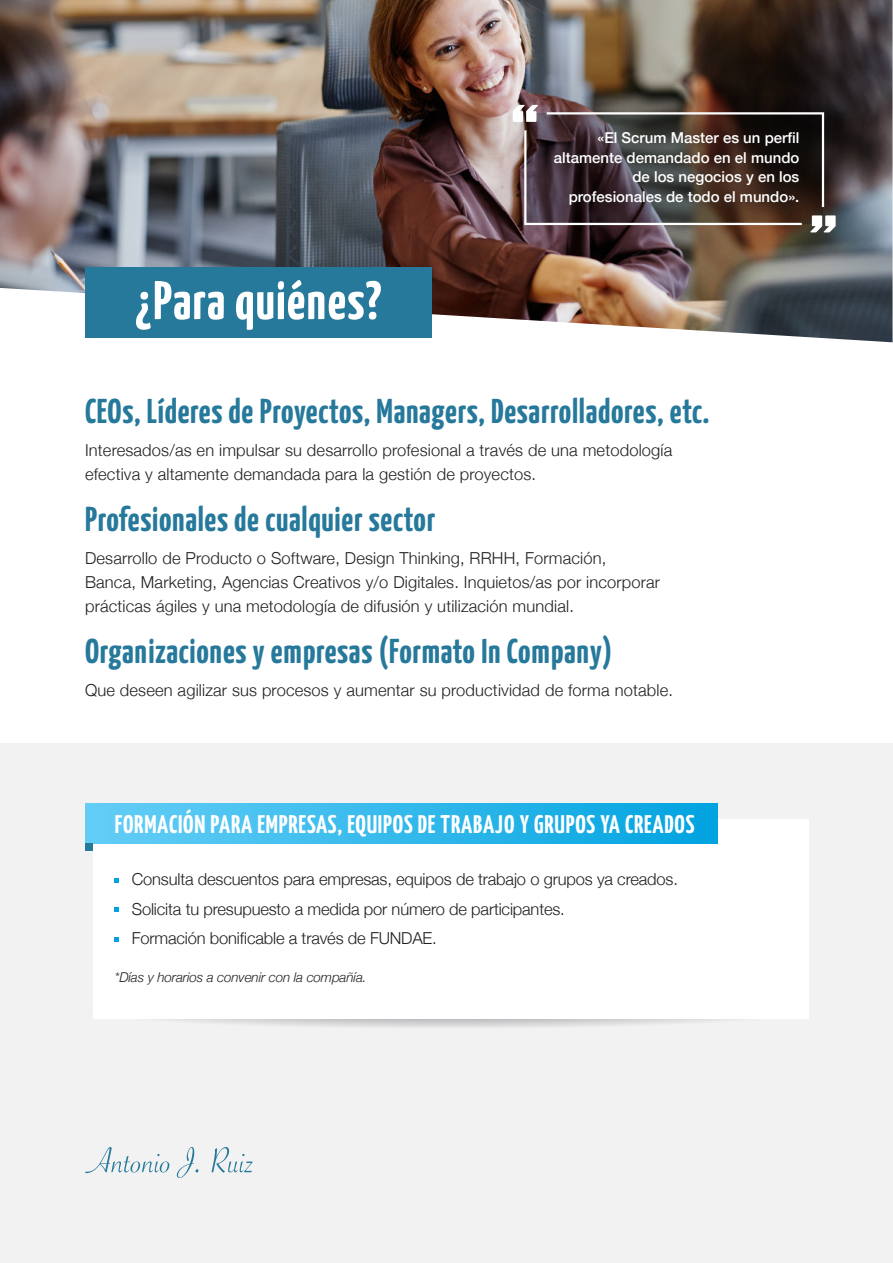
<style>
.page{position:relative;width:893px;height:1263px;background:#fff}
.page>*{position:absolute;margin:0;border:0;box-sizing:border-box;transform-origin:0 0}
.t1{font:700 54px "Yanone Kaffeesatz";letter-spacing:.02em;color:#fff}
.t2{font:700 34.5px "Yanone Kaffeesatz";letter-spacing:.02em;color:#26799b}
.t3{font:700 25.5px "Yanone Kaffeesatz";letter-spacing:.03em;color:#fff}
.t4{font:300 16.5px/24px "Helvetica Neue";letter-spacing:.01em;color:#231f20}
.t5{font:300 16.5px "Helvetica Neue";letter-spacing:-.01em;color:#231f20}
.t6{font:500 15px/19.5px "Helvetica Neue";color:#fff;text-align:right}
.t7{font:italic 300 13.5px "Helvetica Neue";letter-spacing:-.01em;color:#231f20}
</style>
<div class="page">
<div style="left:0;top:743px;width:893px;height:520px;background:#f2f2f2"></div>
<img style="left:0;top:0;width:892px;height:342px">
<div style="left:85px;top:267px;width:347px;height:70px;background:#26799b"></div>
<svg style="left:85px;top:1147px;width:168px;height:31px"></svg>
<img style="left:513px;top:105px;width:323px;height:127px">
<svg style="left:541px;top:118px;width:271px;height:99px;background:#392d2b"></svg>
<img style="left:93px;top:1018px;width:712px;height:9px">
<div style="left:93px;top:818px;width:715px;height:200px;background:#fff"></div>
<svg style="left:115px;top:878px;width:4px;height:4px"></svg>
<svg style="left:115px;top:907px;width:4px;height:5px"></svg>
<svg style="left:115px;top:937px;width:4px;height:4px"></svg>
<div style="left:85px;top:803px;width:633px;height:41px;background:linear-gradient(to right,#66cef7,#01a4e0)"></div>
<div style="left:85px;top:844px;width:8px;height:7px;background:#26799b"></div>
<p class="t1" style="left:135px;top:262px;width:248px">¿Para quiénes?</p>
<p class="t6" style="left:597px;top:127px;width:204px">«El Scrum Master es un perfil</p>
<p class="t6" style="left:554px;top:146px;width:247px">altamente demandado en el mundo</p>
<p class="t6" style="left:569px;top:166px;width:232px">de los negocios y en los profesionales de todo el mundo».</p>
<p class="t2" style="left:85px;top:387px;width:626px">CEOs, Líderes de Proyectos, Managers, Desarrolladores, etc.</p>
<p class="t4" style="left:85px;top:437px;width:589px">Interesados/as en impulsar su desarrollo profesional a través de una metodología efectiva y altamente demandada para la gestión de proyectos.</p>
<p class="t2" style="left:85px;top:495px;width:352px">Profesionales de cualquier sector</p>
<p class="t4" style="left:85px;top:545px;width:577px">Desarrollo de Producto o Software, Design Thinking, RRHH, Formación,<br>Banca, Marketing, Agencias Creativos y/o Digitales. Inquietos/as por incorporar prácticas ágiles y una metodología de difusión y utilización mundial.</p>
<p class="t2" style="left:85px;top:627px;width:529px">Organizaciones y empresas (Formato In Company)</p>
<p class="t4" style="left:85px;top:677px;width:589px">Que deseen agilizar sus procesos y aumentar su productividad de forma notable.</p>
<p class="t3" style="left:115px;top:805px;width:581px">FORMACIÓN PARA EMPRESAS, EQUIPOS DE TRABAJO Y GRUPOS YA CREADOS</p>
<p class="t5" style="left:132px;top:866px;width:548px">Consulta descuentos para empresas, equipos de trabajo o grupos ya creados.</p>
<p class="t5" style="left:132px;top:895px;width:434px">Solicita tu presupuesto a medida por número de participantes.</p>
<p class="t5" style="left:132px;top:925px;width:307px">Formación bonificable a través de FUNDAE.</p>
<p class="t7" style="left:115px;top:967px;width:253px">*Días y horarios a convenir con la compañía.</p>
</div>
